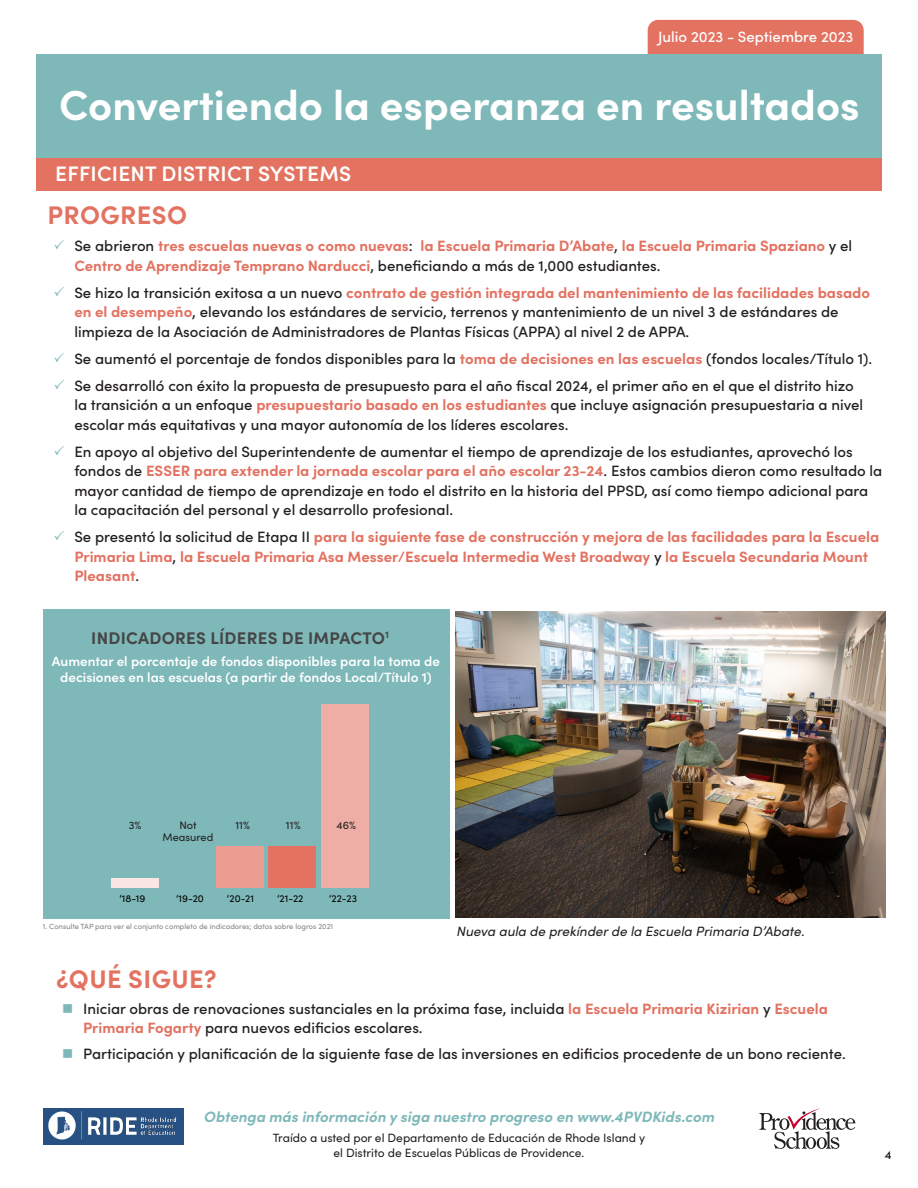
<style>
.page{position:relative;width:918px;height:1188px;background:#fff}
.page>*{position:absolute;margin:0;border:0;box-sizing:border-box;transform-origin:0 0}
.t1{font:700 42px "Sofia Pro";color:#fff}
.t2{font:700 25.5px "Sofia Pro";letter-spacing:.015em;color:#e37261}
.t3{font:600 21px "Sofia Pro";letter-spacing:.01em;color:#fff}
.t4{font:700 16.8px "Sofia Pro";letter-spacing:.015em;color:#454545}
.t5{font:500 15px/19.5px "Sofia Pro";color:#231f20}
.t6{font:700 15px/19.5px "Sofia Pro";color:#e37261}
.t7{font:italic 700 15px "Sofia Pro";color:#7fb8b9}
.t8{font:500 15px "Sofia Pro";color:#fff}
.Paragraph_Style_1{font:600 13.5px/16.5px "Sofia Pro";color:#fff;text-align:center}
.Paragraph_Style_1-2{font:italic 13.5px "Sofia Pro";color:#231f20}
.t9{font:12px/15px "Sofia Pro";color:#231f20;text-align:center}
.t10{font:12px "Sofia Pro";color:#000}
.t11{font:10.95px/12px "Sofia Pro";color:#231f20;text-align:center}
.t12{font:10.2px "Sofia Pro";color:#000}
.t13{font:7.5px "Sofia Pro";color:#808285}
.s1{color:#7fb8b9}
.s2{font-weight:500;color:#231f20}
.s3{font-weight:700;color:#e37261}
</style>
<div class="page">
<div style="left:648px;top:20px;width:216px;height:64px;background:#e37261;border-radius:10px"></div>
<div style="left:36px;top:54px;width:846px;height:104px;background:#7fb8b9"></div>
<div style="left:36px;top:158px;width:846px;height:32px;background:#e37261"></div>
<svg style="left:759px;top:1108px;width:96px;height:41px"></svg>
<div style="left:43px;top:1108px;width:140px;height:37px;background:#275182"></div>
<img style="left:48px;top:1112px;width:128px;height:28px">
<div style="left:43px;top:609px;width:406px;height:310px;background:#7fb8b9"></div>
<div style="left:321px;top:705px;width:48px;height:183px;background:#efaea5"></div>
<div style="left:269px;top:846px;width:47px;height:42px;background:#e37261"></div>
<div style="left:216px;top:846px;width:48px;height:42px;background:#ec9d91"></div>
<div style="left:111px;top:878px;width:48px;height:10px;background:#fae6e3"></div>
<img style="left:456px;top:611px;width:429px;height:306px">
<p class="t8" style="left:658px;top:25px;width:197px">Julio 2023 - Septiembre 2023</p>
<h1 class="t1" style="left:59px;top:73px;width:802px">Convertiendo la esperanza en resultados</h1>
<p class="t3" style="left:55px;top:157px;width:298px">EFFICIENT DISTRICT SYSTEMS</p>
<p class="t2" style="left:48px;top:196px;width:141px">PROGRESO</p>
<p class="t6" style="left:74px;top:235px;width:779px;text-indent:-21px"><span class="s1">✓</span> <span class="s2">Se abrieron</span> tres escuelas nuevas o como nuevas<span class="s2">:</span> la Escuela Primaria D’Abate<span class="s2">,</span> la Escuela Primaria Spaziano <span class="s2">y el<br></span>Centro de Aprendizaje Temprano Narducci<span class="s2">, beneficiando a más de 1,000 estudiantes.</span></p>
<p class="t5" style="left:74px;top:282px;width:797px;text-indent:-21px"><span class="s1">✓</span> Se hizo la transición exitosa a un nuevo <span class="s3">contrato de gestión integrada del mantenimiento de las facilidades basado en el desempeño</span>, elevando los estándares de servicio, terrenos y mantenimiento de un nivel 3 de estándares de limpieza de la Asociación de Administradores de Plantas Físicas (APPA) al nivel 2 de APPA.</p>
<p class="t5" style="left:53px;top:348px;width:820px"><span class="s1">✓</span> Se aumentó el porcentaje de fondos disponibles para la <span class="s3">toma de decisiones en las escuelas</span> (fondos locales/Título 1).</p>
<p class="t5" style="left:74px;top:375px;width:790px;text-indent:-21px"><span class="s1">✓</span> Se desarrolló con éxito la propuesta de presupuesto para el año fiscal 2024, el primer año en el que el distrito hizo la transición a un enfoque <span class="s3">presupuestario basado en los estudiantes</span> que incluye asignación presupuestaria a nivel escolar más equitativas y una mayor autonomía de los líderes escolares.</p>
<p class="t5" style="left:74px;top:441px;width:810px;text-indent:-21px"><span class="s1">✓</span> En apoyo al objetivo del Superintendente de aumentar el tiempo de aprendizaje de los estudiantes, aprovechó los fondos de <span class="s3">ESSER para extender la jornada escolar para el año escolar 23-24</span>. Estos cambios dieron como resultado la mayor cantidad de tiempo de aprendizaje en todo el distrito en la historia del PPSD, así como tiempo adicional para la capacitación del personal y el desarrollo profesional.</p>
<p class="t6" style="left:74px;top:526px;width:806px;text-indent:-21px"><span class="s1">✓</span> <span class="s2">Se presentó la solicitud de Etapa II</span> para la siguiente fase de construcción y mejora de las facilidades para la Escuela<br>Primaria Lima<span class="s2">,</span> la Escuela Primaria Asa Messer/Escuela Intermedia West Broadway <span class="s2">y</span> la Escuela Secundaria Mount<br>Pleasant<span class="s2">.</span></p>
<p class="t4" style="left:91px;top:625px;width:299px">INDICADORES LÍDERES DE IMPACTO<sup>1</sup></p>
<p class="Paragraph_Style_1" style="left:52px;top:652px;width:390px">Aumentar el porcentaje de fondos disponibles para la toma de decisiones en las escuelas (a partir de fondos Local/Título 1)</p>
<p class="t11" style="left:129px;top:818px;width:14px">3%</p>
<p class="t11" style="left:235px;top:818px;width:16px">11%</p>
<p class="t11" style="left:286px;top:818px;width:16px">11%</p>
<p class="t11" style="left:337px;top:818px;width:21px">46%</p>
<p class="t11" style="left:162px;top:818px;width:52px">Not<br>Measured</p>
<p class="t12" style="left:119px;top:891px;width:28px">‘18-19</p>
<p class="t12" style="left:176px;top:891px;width:29px">‘19-20</p>
<p class="t12" style="left:227px;top:891px;width:29px">‘20-21</p>
<p class="t12" style="left:277px;top:891px;width:28px">‘21-22</p>
<p class="t12" style="left:329px;top:891px;width:29px">‘22-23</p>
<p class="t13" style="left:43px;top:921px;width:292px">1. Consulte TAP para ver el conjunto completo de indicadores; datos sobre logros 2021</p>
<p class="Paragraph_Style_1-2" style="left:456px;top:922px;width:350px">Nueva aula de prekínder de la Escuela Primaria D’Abate.</p>
<p class="t2" style="left:56px;top:960px;width:162px">¿QUÉ SIGUE?</p>
<p class="t5" style="left:83px;top:998px;width:746px">Iniciar obras de renovaciones sustanciales en la próxima fase, incluida <span class="s3">la Escuela Primaria Kizirian</span> y <span class="s3">Escuela<br>Primaria Fogarty</span> para nuevos edificios escolares.</p>
<p class="t5" style="left:83px;top:1043px;width:764px">Participación y planificación de la siguiente fase de las inversiones en edificios procedente de un bono reciente.</p>
<p class="t7" style="left:204px;top:1105px;width:512px">Obtenga más información y siga nuestro progreso en www.4PVDKids.com</p>
<p class="t9" style="left:273px;top:1129px;width:374px">Traído a usted por el Departamento de Educación de Rhode Island y el Distrito de Escuelas Públicas de Providence.</p>
<p class="t10" style="left:885px;top:1146px;width:8px">4</p>
</div>
